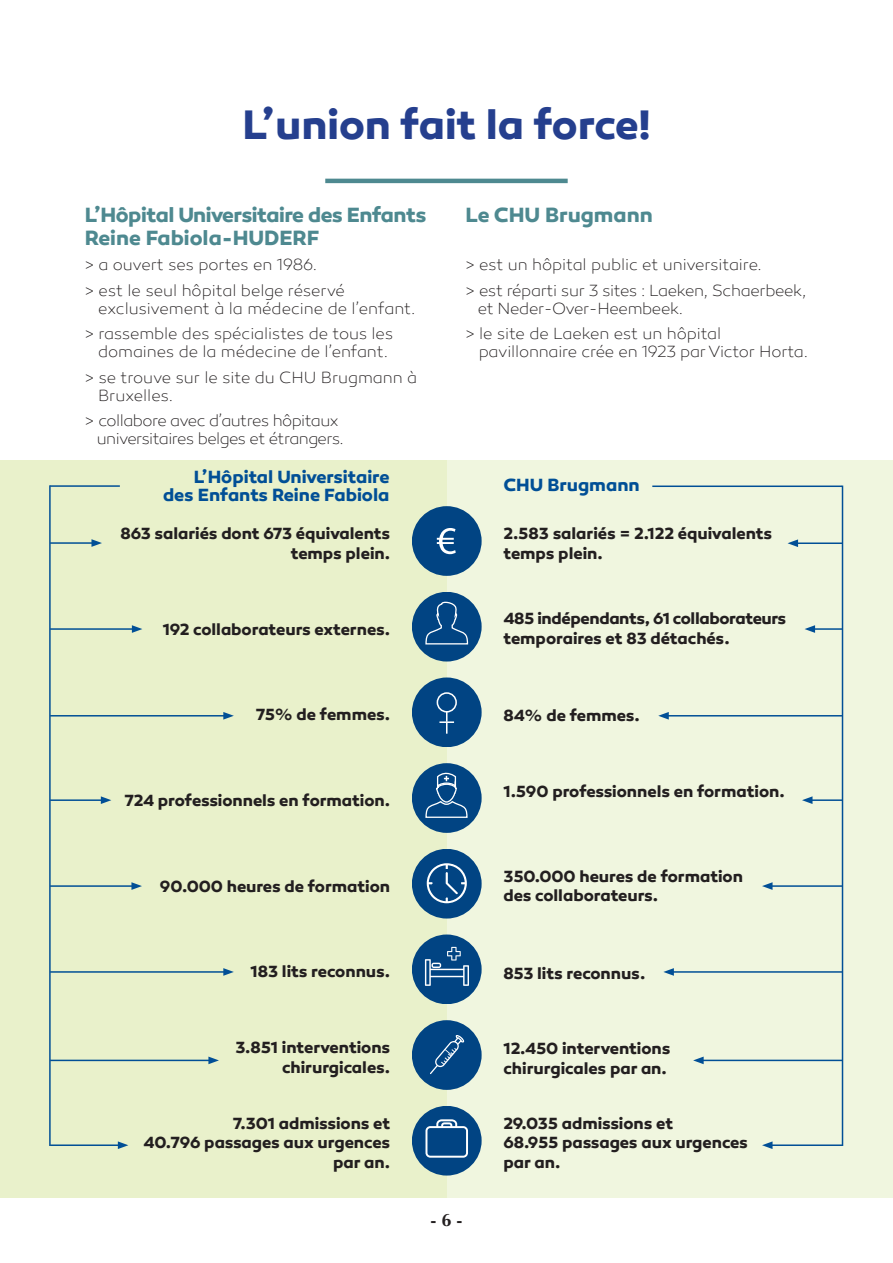
<style>
.page{position:relative;width:893px;height:1263px;background:#fff}
.page>*{position:absolute;margin:0;border:0;box-sizing:border-box;transform-origin:0 0}
.t1{font:700 42px "Canaro W00";color:#253f8e}
.t2{font:700 21px/22.5px "Canaro W00";letter-spacing:-.02em;color:#4e8990}
.t3{font:700 21px "Canaro W00";color:#4e8990}
.t4{font:700 18px/18px "Canaro W00";color:#014f96;text-align:right}
.t5{font:700 18px "Optima";color:#231f20}
.t6{font:700 16.5px/19.8px "Canaro W00";color:#231f20}
.t7{font:200 16.5px/25.5px "Canaro W00";letter-spacing:-.015em;color:#231f20}
.t8{font:700 16.5px/19.8px "Canaro W00";letter-spacing:-.02em;color:#231f20}
.t9{font:200 16.5px "Canaro W00";letter-spacing:-.04em;color:#231f20}
</style>
<div class="page">
<hr style="left:325px;top:179px;width:243px;height:4px;background:#4e8990">
<div style="left:0;top:460px;width:893px;height:738px;background:#f0f6df"></div>
<div style="left:0;top:460px;width:446px;height:738px;background:#e9f1cb"></div>
<div style="left:412px;top:506px;width:70px;height:70px;background:#014483;border-radius:50%"></div>
<svg style="left:437px;top:528px;width:19px;height:26px"></svg>
<div style="left:412px;top:678px;width:70px;height:69px;background:#014483;border-radius:50%"></div>
<svg style="left:439px;top:709px;width:15px;height:25px"></svg>
<div style="left:437px;top:693px;width:19px;height:19px;background:#014483;border-radius:50%"></div>
<div style="left:437px;top:692px;width:20px;height:21px;border:2px solid #fff;border-radius:50%"></div>
<div style="left:412px;top:592px;width:70px;height:70px;background:#014483;border-radius:50%"></div>
<svg style="left:425px;top:601px;width:44px;height:44px"></svg>
<div style="left:412px;top:763px;width:70px;height:70px;background:#014483;border-radius:50%"></div>
<svg style="left:425px;top:769px;width:43px;height:49px"></svg>
<div style="left:412px;top:849px;width:70px;height:70px;background:#014483;border-radius:50%"></div>
<svg style="left:426px;top:863px;width:41px;height:41px"></svg>
<div style="left:412px;top:1020px;width:70px;height:70px;background:#014483;border-radius:50%"></div>
<svg style="left:430px;top:1035px;width:35px;height:39px"></svg>
<svg style="left:444px;top:1049px;width:8px;height:7px"></svg>
<div style="left:412px;top:935px;width:70px;height:69px;background:#014483;border-radius:50%"></div>
<svg style="left:425px;top:947px;width:44px;height:39px"></svg>
<div style="left:412px;top:1106px;width:70px;height:70px;background:#014483;border-radius:50%"></div>
<svg style="left:425px;top:1119px;width:43px;height:39px"></svg>
<hr style="left:49px;top:485px;width:2px;height:661px;background:#014f96">
<hr style="left:842px;top:486px;width:1px;height:660px;background:#014f96">
<hr style="left:50px;top:542px;width:44px;height:2px;background:#014f96">
<svg style="left:91px;top:539px;width:11px;height:8px"></svg>
<hr style="left:50px;top:485px;width:70px;height:2px;background:#014f96">
<hr style="left:796px;top:543px;width:46px;height:1px;background:#014f96">
<svg style="left:787px;top:539px;width:11px;height:8px"></svg>
<hr style="left:652px;top:486px;width:190px;height:1px;background:#014f96">
<hr style="left:50px;top:628px;width:84px;height:2px;background:#014f96">
<svg style="left:132px;top:625px;width:10px;height:8px"></svg>
<hr style="left:813px;top:628px;width:29px;height:2px;background:#014f96">
<svg style="left:804px;top:625px;width:11px;height:8px"></svg>
<hr style="left:50px;top:715px;width:176px;height:2px;background:#014f96">
<svg style="left:223px;top:712px;width:11px;height:8px"></svg>
<hr style="left:666px;top:715px;width:176px;height:2px;background:#014f96">
<svg style="left:658px;top:712px;width:11px;height:8px"></svg>
<hr style="left:50px;top:799px;width:53px;height:2px;background:#014f96">
<svg style="left:101px;top:796px;width:10px;height:8px"></svg>
<hr style="left:810px;top:799px;width:32px;height:2px;background:#014f96">
<svg style="left:802px;top:796px;width:10px;height:8px"></svg>
<hr style="left:50px;top:885px;width:84px;height:2px;background:#014f96">
<svg style="left:131px;top:882px;width:11px;height:8px"></svg>
<hr style="left:770px;top:885px;width:72px;height:2px;background:#014f96">
<svg style="left:762px;top:882px;width:10px;height:8px"></svg>
<hr style="left:50px;top:971px;width:176px;height:2px;background:#014f96">
<svg style="left:223px;top:968px;width:11px;height:8px"></svg>
<hr style="left:671px;top:971px;width:171px;height:2px;background:#014f96">
<svg style="left:663px;top:968px;width:11px;height:8px"></svg>
<hr style="left:50px;top:1060px;width:161px;height:1px;background:#014f96">
<svg style="left:208px;top:1057px;width:11px;height:7px"></svg>
<hr style="left:701px;top:1060px;width:141px;height:1px;background:#014f96">
<svg style="left:693px;top:1057px;width:11px;height:7px"></svg>
<hr style="left:50px;top:1144px;width:70px;height:2px;background:#014f96">
<svg style="left:118px;top:1141px;width:10px;height:8px"></svg>
<hr style="left:770px;top:1144px;width:72px;height:2px;background:#014f96">
<svg style="left:762px;top:1141px;width:10px;height:8px"></svg>
<h1 class="t1" style="left:243px;top:99px;width:409px">L’union fait la force!</h1>
<p class="t2" style="left:85px;top:204px;width:343px">L’Hôpital Universitaire des Enfants<br>Reine Fabiola-HUDERF</p>
<p class="t7" style="left:85px;top:252px;width:262px">&gt; a ouvert ses portes en 1986.<br>&gt; est le seul hôpital belge réservé</p>
<p class="t7" style="left:85px;top:296px;width:332px;text-indent:13px">exclusivement à la médecine de l’enfant. &gt; rassemble des spécialistes de tous les</p>
<p class="t7" style="left:85px;top:339px;width:334px;text-indent:13px">domaines de la médecine de l’enfant.<br>&gt; se trouve sur le site du CHU Brugmann à</p>
<p class="t7" style="left:85px;top:383px;width:255px;text-indent:13px">Bruxelles.<br>&gt; collabore avec d’autres hôpitaux</p>
<p class="t9" style="left:97px;top:429px;width:249px">universitaires belges et étrangers.</p>
<p class="t4" style="left:163px;top:467px;width:228px">L’Hôpital Universitaire des Enfants Reine Fabiola</p>
<p class="t6" style="left:121px;top:523px;width:271px;text-align:right">863 salariés dont 673 équivalents temps plein.</p>
<p class="t6" style="left:163px;top:619px;width:229px">192 collaborateurs externes.</p>
<p class="t6" style="left:256px;top:704px;width:136px">75% de femmes.</p>
<p class="t6" style="left:124px;top:790px;width:267px">724 professionnels en formation.</p>
<p class="t6" style="left:160px;top:877px;width:232px">90.000 heures de formation</p>
<p class="t6" style="left:251px;top:961px;width:141px">183 lits reconnus.</p>
<p class="t6" style="left:235px;top:1038px;width:156px;text-align:right">3.851 interventions chirurgicales.</p>
<p class="t6" style="left:143px;top:1113px;width:248px;text-align:right">7.301 admissions et<br>40.796 passages aux urgences par an.</p>
<p class="t3" style="left:466px;top:202px;width:189px">Le CHU Brugmann</p>
<p class="t7" style="left:466px;top:252px;width:342px">&gt; est un hôpital public et universitaire.<br>&gt; est réparti sur 3 sites : Laeken, Schaerbeek,</p>
<p class="t7" style="left:466px;top:296px;width:257px;text-indent:12px">et Neder-Over-Heembeek.<br>&gt; le site de Laeken est un hôpital</p>
<p class="t7" style="left:479px;top:339px;width:331px">pavillonnaire crée en 1923 par Victor Horta.</p>
<p class="t4" style="left:503px;top:476px;width:138px">CHU Brugmann</p>
<p class="t6" style="left:503px;top:523px;width:270px">2.583 salariés = 2.122 équivalents temps plein.</p>
<p class="t8" style="left:503px;top:608px;width:284px">485 indépendants, 61 collaborateurs temporaires et 83 détachés.</p>
<p class="t6" style="left:503px;top:706px;width:138px">84% de femmes.</p>
<p class="t6" style="left:503px;top:781px;width:283px">1.590 professionnels en formation.</p>
<p class="t6" style="left:503px;top:866px;width:241px">350.000 heures de formation des collaborateurs.</p>
<p class="t6" style="left:503px;top:964px;width:143px">853 lits reconnus.</p>
<p class="t6" style="left:503px;top:1039px;width:168px">12.450 interventions chirurgicales par an.</p>
<p class="t6" style="left:503px;top:1113px;width:246px">29.035 admissions et<br>68.955 passages aux urgences par an.</p>
<p class="t5" style="left:430px;top:1210px;width:34px">- 6 -</p>
</div>
